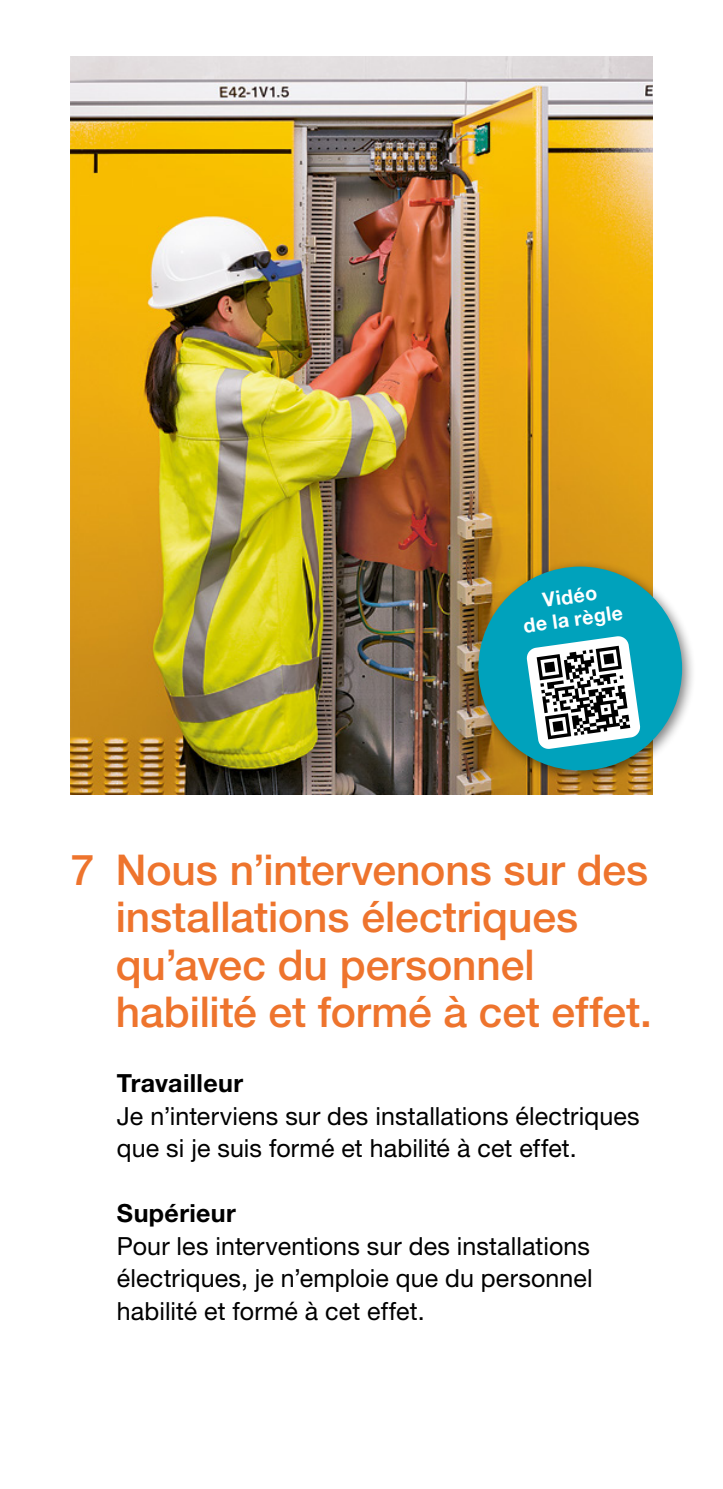
<style>
.page{position:relative;width:723px;height:1489px;background:#fff}
.page>*{position:absolute;margin:0;border:0;box-sizing:border-box;transform-origin:0 0}
.t1{font:500 42.5px/47.5px "Helvetica Neue LT Std";color:#ee742d}
.t2{font:25px/32.5px "Helvetica Neue LT Std";letter-spacing:.005em;color:#000}
.t3{font:700 25px "Helvetica Neue LT Std";letter-spacing:.015em;color:#000}
.t4{font:700 20px/22.8px "Helvetica Neue LT Std";color:#fff;text-align:center}
</style>
<div class="page">
<img style="left:71px;top:57px;width:581px;height:737px">
<div style="left:470px;top:558px;width:226px;height:226px;background:#000;opacity:.5"></div>
<div style="left:478px;top:566px;width:204px;height:204px;background:#00a2bc;border-radius:50%"></div>
<svg style="left:526px;top:636px;width:115px;height:113px"></svg>
<p class="t4" style="left:519px;top:591px;width:102px;rotate:-8deg">Vidéo<br>de la règle</p>
<h1 class="t1" style="left:116px;top:845px;width:538px;text-indent:-45px">7 Nous n’intervenons sur des installations électriques qu’avec du personnel habilité et formé à cet effet.</h1>
<p class="t3" style="left:117px;top:1067px;width:128px">Travailleur</p>
<p class="t2" style="left:117px;top:1099px;width:524px">Je n’interviens sur des installations électriques que si je suis formé et habilité à cet effet.</p>
<p class="t3" style="left:117px;top:1197px;width:121px">Supérieur</p>
<p class="t2" style="left:117px;top:1229px;width:477px;text-align:justify">Pour les interventions sur des installations électriques, je n’emploie que du personnel habilité et formé à cet effet.</p>
</div>
